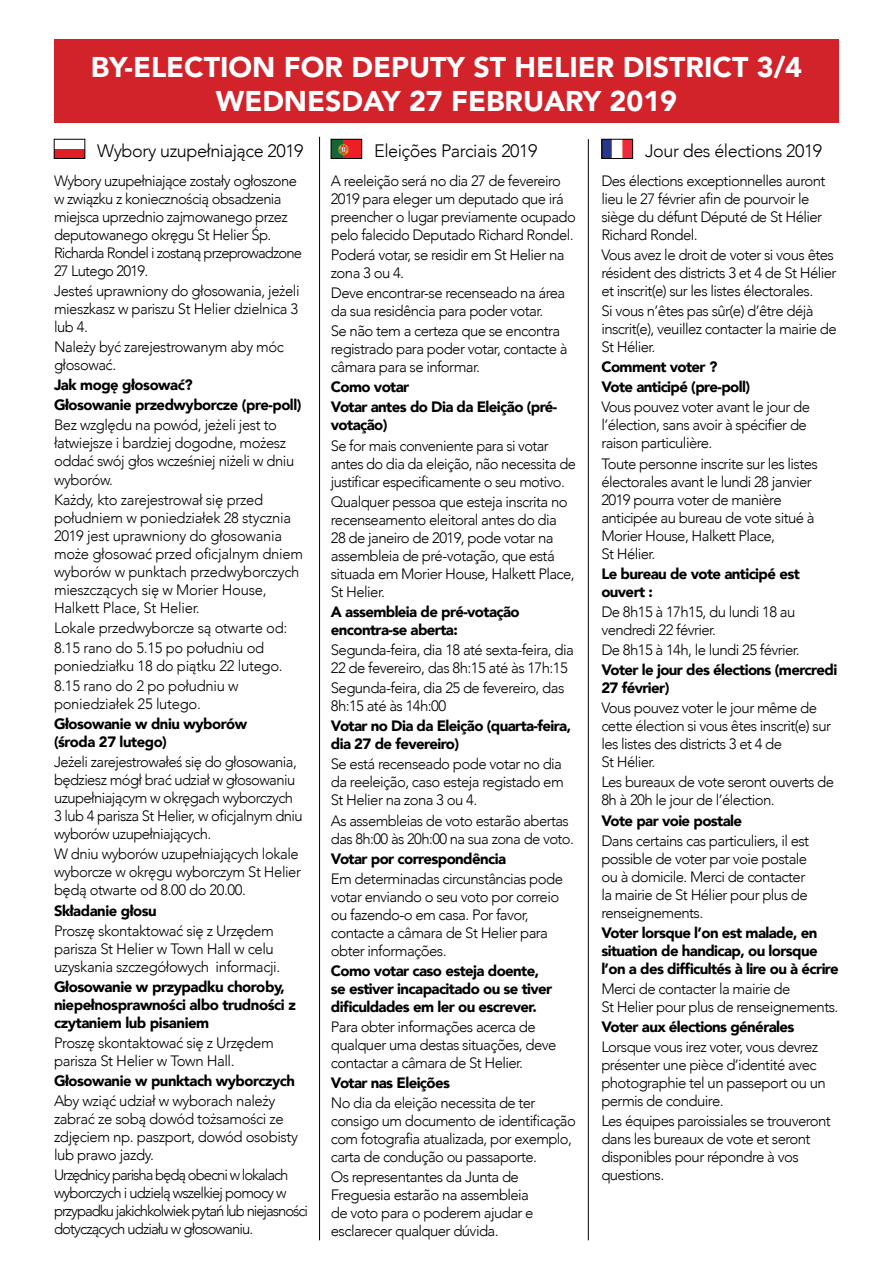
<style>
.page{position:relative;width:893px;height:1263px;background:#fff}
.page>*{position:absolute;margin:0;border:0;box-sizing:border-box;transform-origin:0 0}
.t1{font:900 28.5px/34.2px "Avenir";color:#fff;text-align:center}
.t2{font:300 18px "Avenir";letter-spacing:-.025em;color:#000}
.t3{font:300 15px/18px "Avenir";letter-spacing:-.04em;color:#000}
.t4{font:900 15px/18px "Avenir";letter-spacing:-.04em;color:#000}
.t5{font:300 15px/18px "Avenir";letter-spacing:-.02em;color:#000}
.t6{font:300 15px/18px "Avenir";letter-spacing:-.07em;color:#000}
</style>
<div class="page">
<div style="left:54px;top:39px;width:785px;height:84px;background:#d2232a"></div>
<img style="left:56px;top:149px;width:27px;height:8px">
<div style="left:54px;top:139px;width:31px;height:20px;border:1px solid #000"></div>
<img style="left:333px;top:141px;width:27px;height:16px">
<div style="left:331px;top:139px;width:31px;height:20px;border:1px solid #000"></div>
<img style="left:604px;top:141px;width:27px;height:16px">
<div style="left:602px;top:139px;width:31px;height:20px;border:1px solid #000"></div>
<hr style="left:319px;top:137px;width:1px;height:1103px;background:#000">
<hr style="left:588px;top:139px;width:1px;height:1101px;background:#000">
<h1 class="t1" style="left:91px;top:49px;width:713px">BY-ELECTION FOR DEPUTY ST HELIER DISTRICT 3/4<br>WEDNESDAY 27 FEBRUARY 2019</h1>
<p class="t2" style="left:97px;top:140px;width:208px">Wybory uzupełniające 2019</p>
<p class="t2" style="left:374px;top:140px;width:165px">Eleições Parciais 2019</p>
<p class="t2" style="left:645px;top:140px;width:179px">Jour des élections 2019</p>
<p class="t3" style="left:54px;top:172px;width:250px">Wybory uzupełniające zostały ogłoszone w związku z koniecznością obsadzenia miejsca uprzednio zajmowanego przez deputowanego okręgu St Helier Śp.<br>Richarda Rondel i zostaną przeprowadzone 27 Lutego 2019.</p>
<p class="t3" style="left:54px;top:282px;width:247px;text-align:justify">Jesteś uprawniony do głosowania, jeżeli mieszkasz w pariszu St Helier dzielnica 3 lub 4.</p>
<p class="t3" style="left:54px;top:338px;width:231px">Należy być zarejestrowanym aby móc głosować.</p>
<p class="t4" style="left:54px;top:375px;width:249px;line-height:20.1px">Jak mogę głosować?<br>Głosowanie przedwyborcze (pre-poll)</p>
<p class="t3" style="left:54px;top:416px;width:242px">Bez względu na powód, jeżeli jest to łatwiejsze i bardziej dogodne, możesz oddać swój głos wcześniej niżeli w dniu wyborów.</p>
<p class="t5" style="left:54px;top:490px;width:251px">Każdy, kto zarejestrował się przed południem w poniedziałek 28 stycznia 2019 jest uprawniony do głosowania może głosować przed oficjalnym dniem wyborów w punktach przedwyborczych mieszczących się w Morier House, Halkett Place, St Helier.</p>
<p class="t5" style="left:54px;top:618px;width:235px;line-height:20.1px">Lokale przedwyborcze są otwarte od:<br>8.15 rano do 5.15 po południu od</p>
<p class="t5" style="left:54px;top:656px;width:230px;line-height:20.1px">poniedziałku 18 do piątku 22 lutego.<br>8.15 rano do 2 po południu w</p>
<p class="t5" style="left:54px;top:695px;width:149px">poniedziałek 25 lutego.</p>
<p class="t4" style="left:54px;top:714px;width:195px">Głosowanie w dniu wyborów (środa 27 lutego)</p>
<p class="t3" style="left:54px;top:753px;width:250px">Jeżeli zarejestrowałeś się do głosowania, będziesz mógł brać udział w głosowaniu uzupełniającym w okręgach wyborczych 3 lub 4 parisza St Helier, w oficjalnym dniu wyborów uzupełniających.</p>
<p class="t3" style="left:54px;top:845px;width:248px">W dniu wyborów uzupełniających lokale wyborcze w okręgu wyborczym St Helier będą otwarte od 8.00 do 20.00.</p>
<p class="t4" style="left:54px;top:901px;width:104px">Składanie głosu</p>
<p class="t3" style="left:54px;top:921px;width:228px">Proszę skontaktować się z Urzędem parisza St Helier w Town Hall w celu uzyskania szczegółowych informacji.</p>
<p class="t4" style="left:54px;top:977px;width:243px">Głosowanie w przypadku choroby, niepełnosprawności albo trudności z czytaniem lub pisaniem</p>
<p class="t3" style="left:54px;top:1034px;width:221px">Proszę skontaktować się z Urzędem parisza St Helier w Town Hall.</p>
<p class="t4" style="left:54px;top:1071px;width:243px">Głosowanie w punktach wyborczych</p>
<p class="t3" style="left:54px;top:1092px;width:245px">Aby wziąć udział w wyborach należy zabrać ze sobą dowód tożsamości ze zdjęciem np. paszport, dowód osobisty lub prawo jazdy.</p>
<p class="t6" style="left:54px;top:1166px;width:256px">Urzędnicy parisha będą obecni w lokalach wyborczych i udzielą wszelkiej pomocy w przypadku jakichkolwiek pytań lub niejasności dotyczących udziału w głosowaniu.</p>
<p class="t3" style="left:331px;top:172px;width:246px">A reeleição será no dia 27 de fevereiro 2019 para eleger um deputado que irá preencher o lugar previamente ocupado pelo falecido Deputado Richard Rondel.</p>
<p class="t3" style="left:331px;top:246px;width:235px">Poderá votar, se residir em St Helier na zona 3 ou 4.</p>
<p class="t3" style="left:331px;top:284px;width:236px">Deve encontrar-se recenseado na área da sua residência para poder votar.</p>
<p class="t3" style="left:331px;top:322px;width:238px">Se não tem a certeza que se encontra registrado para poder votar, contacte à câmara para se informar.</p>
<p class="t4" style="left:331px;top:377px;width:228px;line-height:20.1px">Como votar<br>Votar antes do Dia da Eleição (pré-</p>
<p class="t4" style="left:331px;top:416px;width:58px">votação)</p>
<p class="t3" style="left:331px;top:436px;width:247px">Se for mais conveniente para si votar antes do dia da eleição, não necessita de justificar especificamente o seu motivo.</p>
<p class="t3" style="left:331px;top:493px;width:246px">Qualquer pessoa que esteja inscrita no recenseamento eleitoral antes do dia 28 de janeiro de 2019, pode votar na assembleia de pré-votação, que está situada em Morier House, Halkett Place, St Helier.</p>
<p class="t4" style="left:331px;top:602px;width:190px">A assembleia de pré-votação encontra-se aberta:</p>
<p class="t3" style="left:331px;top:641px;width:245px">Segunda-feira, dia 18 até sexta-feira, dia<br>22 de fevereiro, das 8h:15 até às 17h:15</p>
<p class="t3" style="left:331px;top:679px;width:235px">Segunda-feira, dia 25 de fevereiro, das<br>8h:15 até às 14h:00</p>
<p class="t4" style="left:331px;top:717px;width:242px">Votar no Dia da Eleição (quarta-feira, dia 27 de fevereiro)</p>
<p class="t3" style="left:331px;top:755px;width:234px;text-align:justify">Se está recenseado pode votar no dia da reeleição, caso esteja registado em St Helier na zona 3 ou 4.</p>
<p class="t3" style="left:331px;top:811px;width:245px">As assembleias de voto estarão abertas das 8h:00 às 20h:00 na sua zona de voto.</p>
<p class="t4" style="left:331px;top:849px;width:177px">Votar por correspondência</p>
<p class="t3" style="left:331px;top:870px;width:234px">Em determinadas circunstâncias pode votar enviando o seu voto por correio ou fazendo-o em casa. Por favor, contacte a câmara de St Helier para obter informações.</p>
<p class="t4" style="left:331px;top:961px;width:223px">Como votar caso esteja doente, se estiver incapacitado ou se tiver dificuldades em ler ou escrever.</p>
<p class="t3" style="left:331px;top:1018px;width:227px">Para obter informações acerca de qualquer uma destas situações, deve contactar a câmara de St Helier.</p>
<p class="t4" style="left:331px;top:1073px;width:121px">Votar nas Eleições</p>
<p class="t3" style="left:331px;top:1094px;width:247px">No dia da eleição necessita de ter consigo um documento de identificação com fotografia atualizada, por exemplo, carta de condução ou passaporte.</p>
<p class="t3" style="left:331px;top:1168px;width:204px">Os representantes da Junta de<br>Freguesia estarão na assembleia de voto para o poderem ajudar e esclarecer qualquer dúvida.</p>
<p class="t3" style="left:601px;top:172px;width:226px">Des élections exceptionnelles auront lieu le 27 février afin de pourvoir le siège du défunt Député de St Hélier<br>Richard Rondel.</p>
<p class="t3" style="left:601px;top:246px;width:237px">Vous avez le droit de voter si vous êtes résident des districts 3 et 4 de St Hélier et inscrit(e) sur les listes électorales.</p>
<p class="t3" style="left:601px;top:302px;width:237px">Si vous n’êtes pas sûr(e) d’être déjà inscrit(e), veuillez contacter la mairie de<br>St Hélier.</p>
<p class="t4" style="left:601px;top:357px;width:150px;line-height:20.1px">Comment voter ?<br>Vote anticipé (pre-poll)</p>
<p class="t3" style="left:601px;top:398px;width:210px">Vous pouvez voter avant le jour de l’élection, sans avoir à spécifier de raison particulière.</p>
<p class="t3" style="left:601px;top:454px;width:218px">Toute personne inscrite sur les listes électorales avant le lundi 28 janvier<br>2019 pourra voter de manière anticipée au bureau de vote situé à<br>Morier House, Halkett Place,<br>St Hélier.</p>
<p class="t4" style="left:601px;top:564px;width:200px">Le bureau de vote anticipé est ouvert :</p>
<p class="t3" style="left:601px;top:603px;width:196px">De 8h15 à 17h15, du lundi 18 au vendredi 22 février.</p>
<p class="t3" style="left:601px;top:641px;width:200px">De 8h15 à 14h, le lundi 25 février.</p>
<p class="t4" style="left:601px;top:660px;width:237px">Voter le jour des élections (mercredi<br>27 février)</p>
<p class="t3" style="left:601px;top:699px;width:231px">Vous pouvez voter le jour même de cette élection si vous êtes inscrit(e) sur les listes des districts 3 et 4 de<br>St Hélier.</p>
<p class="t3" style="left:601px;top:773px;width:234px">Les bureaux de vote seront ouverts de<br>8h à 20h le jour de l’élection.</p>
<p class="t4" style="left:601px;top:811px;width:142px">Vote par voie postale</p>
<p class="t3" style="left:601px;top:831px;width:209px">Dans certains cas particuliers, il est possible de voter par voie postale ou à domicile. Merci de contacter la mairie de St Hélier pour plus de renseignements.</p>
<p class="t4" style="left:601px;top:923px;width:239px">Voter lorsque l’on est malade, en situation de handicap, ou lorsque l’on a des difficultés à lire ou à écrire</p>
<p class="t3" style="left:601px;top:980px;width:239px">Merci de contacter la mairie de<br>St Helier pour plus de renseignements.</p>
<p class="t4" style="left:601px;top:1017px;width:195px">Voter aux élections générales</p>
<p class="t3" style="left:601px;top:1038px;width:226px">Lorsque vous irez voter, vous devrez présenter une pièce d’identité avec photographie tel un passeport ou un permis de conduire.</p>
<p class="t3" style="left:601px;top:1112px;width:231px">Les équipes paroissiales se trouveront dans les bureaux de vote et seront disponibles pour répondre à vos questions.</p>
</div>
